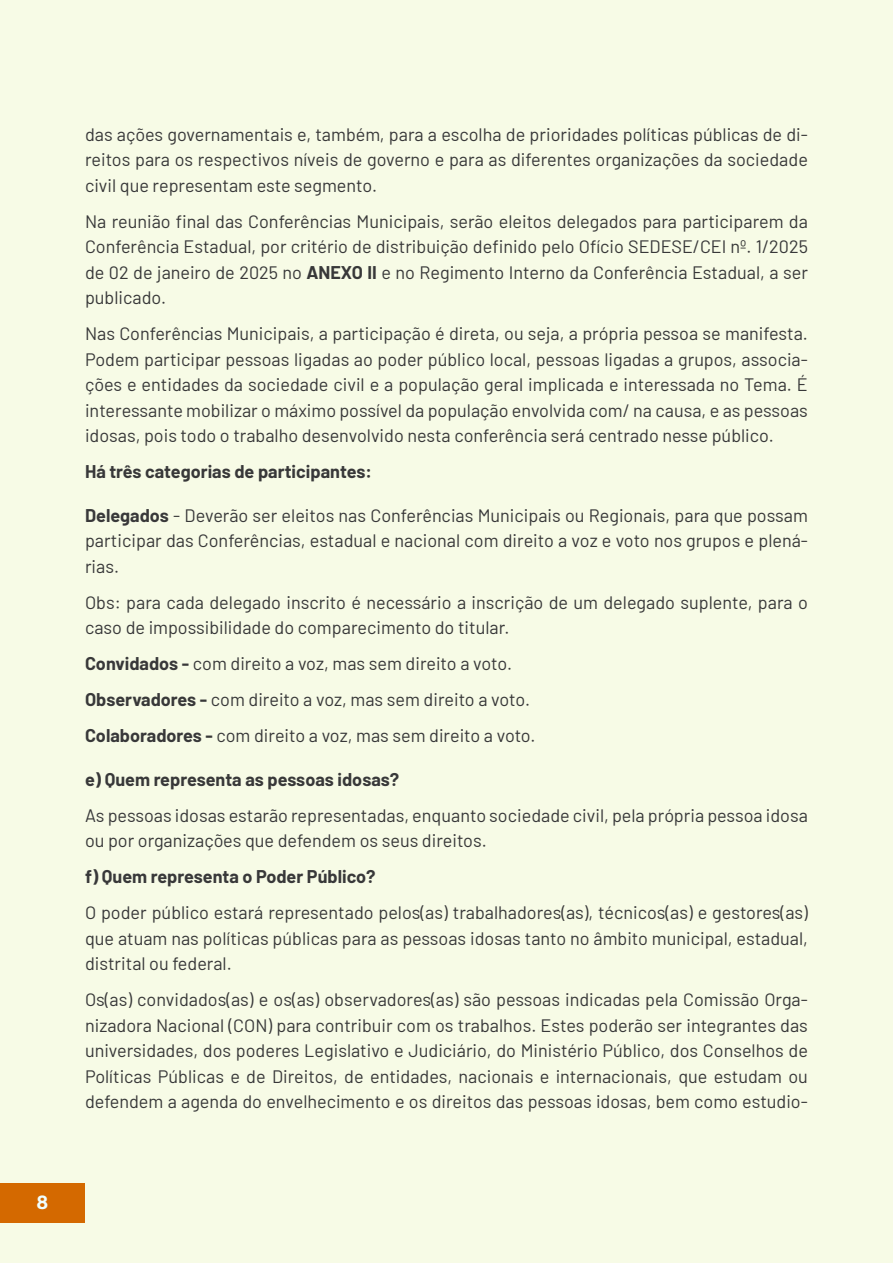
<style>
.page{position:relative;width:893px;height:1263px;background:#f7fbe6}
.page>*{position:absolute;margin:0;border:0;box-sizing:border-box;transform-origin:0 0}
.t1{font:20.25px "Acumin Variable Concept";color:#f0ffff}
.Corpo_de_texto{font:18px/25.5px "Barlow";color:#383839;text-align:justify}
.Corpo_de_texto-2{font:700 18px "Barlow";color:#383839}
.Corpo_de_texto_space{font:18px "Barlow";color:#383839}
.Corpo_de_texto_space-2{font:700 18px "Barlow";color:#383839}
.s1{font-weight:700}
</style>
<div class="page">
<div style="left:0;top:1184px;width:85px;height:39px;background:#d46900"></div>
<p class="t1" style="left:36px;top:1188px;width:13px">8</p>
<p class="Corpo_de_texto" style="left:85px;top:120px;width:724px">das ações governamentais e, também, para a escolha de prioridades políticas públicas de di&shy;reitos para os respectivos níveis de governo e para as diferentes organizações da sociedade civil que representam este segmento.</p>
<p class="Corpo_de_texto" style="left:85px;top:207px;width:724px">Na reunião final das Conferências Municipais, serão eleitos delegados para participarem da Conferência Estadual, por critério de distribuição definido pelo Ofício SEDESE/CEI nº. 1/2025 de 02 de janeiro de 2025 no <span class="s1">ANEXO II</span> e no Regimento Interno da Conferência Estadual, a ser publicado.</p>
<p class="Corpo_de_texto" style="left:85px;top:319px;width:724px">Nas Conferências Municipais, a participação é direta, ou seja, a própria pessoa se manifesta.<br>Podem participar pessoas ligadas ao poder público local, pessoas ligadas a grupos, associa&shy;ções e entidades da sociedade civil e a população geral implicada e interessada no Tema. É interessante mobilizar o máximo possível da população envolvida com/ na causa, e as pessoas idosas, pois todo o trabalho desenvolvido nesta conferência será centrado nesse público.</p>
<p class="Corpo_de_texto_space-2" style="left:85px;top:458px;width:288px">Há três categorias de participantes:</p>
<p class="Corpo_de_texto" style="left:85px;top:501px;width:724px"><span class="s1">Delegados</span> - Deverão ser eleitos nas Conferências Municipais ou Regionais, para que possam participar das Conferências, estadual e nacional com direito a voz e voto nos grupos e plená&shy;rias.</p>
<p class="Corpo_de_texto" style="left:85px;top:588px;width:724px">Obs: para cada delegado inscrito é necessário a inscrição de um delegado suplente, para o caso de impossibilidade do comparecimento do titular.</p>
<p class="Corpo_de_texto" style="left:85px;top:649px;width:428px"><span class="s1">Convidados -</span> com direito a voz, mas sem direito a voto.</p>
<p class="Corpo_de_texto" style="left:85px;top:685px;width:446px"><span class="s1">Observadores -</span> com direito a voz, mas sem direito a voto.</p>
<p class="Corpo_de_texto_space" style="left:85px;top:723px;width:452px"><span class="s1">Colaboradores -</span> com direito a voz, mas sem direito a voto.</p>
<p class="Corpo_de_texto-2" style="left:85px;top:766px;width:316px">e) Quem representa as pessoas idosas?</p>
<p class="Corpo_de_texto" style="left:85px;top:801px;width:724px">As pessoas idosas estarão representadas, enquanto sociedade civil, pela própria pessoa idosa ou por organizações que defendem os seus direitos.</p>
<p class="Corpo_de_texto-2" style="left:85px;top:863px;width:292px">f) Quem representa o Poder Público?</p>
<p class="Corpo_de_texto" style="left:85px;top:898px;width:724px">O poder público estará representado pelos(as) trabalhadores(as), técnicos(as) e gestores(as) que atuam nas políticas públicas para as pessoas idosas tanto no âmbito municipal, estadual, distrital ou federal.</p>
<p class="Corpo_de_texto" style="left:85px;top:985px;width:724px">Os(as) convidados(as) e os(as) observadores(as) são pessoas indicadas pela Comissão Orga&shy;nizadora Nacional (CON) para contribuir com os trabalhos. Estes poderão ser integrantes das universidades, dos poderes Legislativo e Judiciário, do Ministério Público, dos Conselhos de Políticas Públicas e de Direitos, de entidades, nacionais e internacionais, que estudam ou defendem a agenda do envelhecimento e os direitos das pessoas idosas, bem como estudio-</p>
</div>
